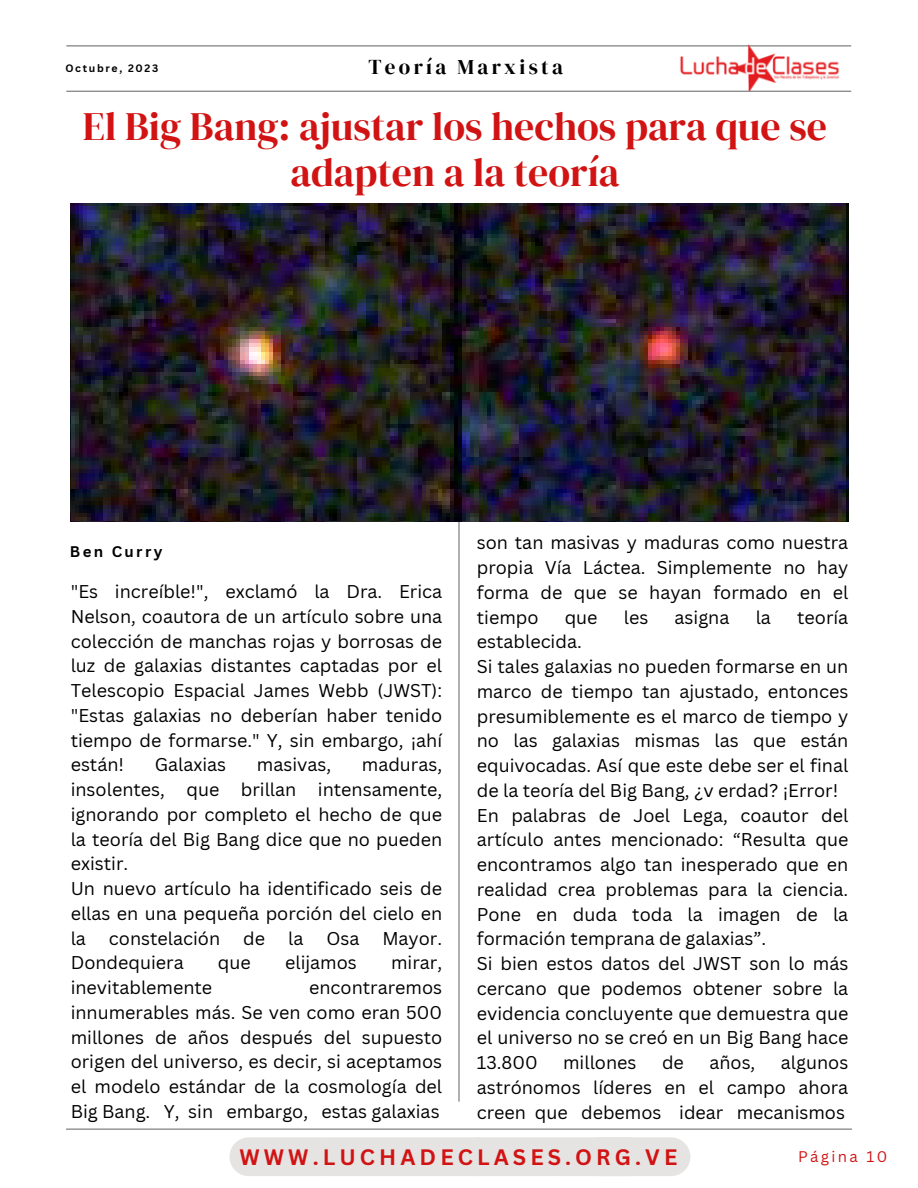
<style>
.page{position:relative;width:918px;height:1188px;background:#fff}
.page>*{position:absolute;margin:0;border:0;box-sizing:border-box;transform-origin:0 0}
.t1{font:39.9px/46.2px "DM Serif Display";color:#d11313;text-align:center}
.t2{font:700 21.75px "Canva Sans";letter-spacing:.19em;color:#d11313}
.t3{font:21px "DM Serif Display";letter-spacing:.16em;color:#000}
.t4{font:18px/24.8px "Canva Sans";color:#000;text-align:justify}
.t5{font:15px "Canva Sans";letter-spacing:.16em;color:#d11313}
.t6{font:700 15px "Canva Sans";letter-spacing:.16em;color:#000}
.t7{font:700 10.5px "Canva Sans";letter-spacing:.16em;color:#000}
</style>
<div class="page">
<hr style="left:67px;top:91px;width:784px;height:1px;background:#737373">
<hr style="left:67px;top:45px;width:784px;height:1px;background:#737373">
<hr style="left:458px;top:477px;width:2px;height:624px;background:#737373">
<hr style="left:66px;top:1129px;width:786px;height:1px;background:#737373">
<img style="left:678px;top:44px;width:166px;height:46px">
<div style="left:229px;top:1137px;width:112px;height:39px;background:#e6e3e3;border-radius:19px"></div>
<div style="left:309px;top:1137px;width:111px;height:39px;background:#e6e3e3;border-radius:19px"></div>
<div style="left:385px;top:1137px;width:112px;height:39px;background:#e6e3e3;border-radius:19px"></div>
<div style="left:458px;top:1137px;width:112px;height:39px;background:#e6e3e3;border-radius:19px"></div>
<div style="left:537px;top:1137px;width:111px;height:39px;background:#e6e3e3;border-radius:19px"></div>
<div style="left:579px;top:1137px;width:111px;height:39px;background:#e6e3e3;border-radius:19px"></div>
<img style="left:71px;top:203px;width:777px;height:318px">
<p class="t7" style="left:65px;top:61px;width:94px">Octubre, 2023</p>
<p class="t3" style="left:369px;top:52px;width:196px">Teoría Marxista</p>
<p class="t1" style="left:83px;top:103px;width:746px">El Big Bang: ajustar los hechos para que se adapten a la teoría</p>
<p class="t4" style="left:477px;top:530px;width:373px">son tan masivas y maduras como nuestra propia Vía Láctea. Simplemente no hay forma de que se hayan formado en el tiempo</p>
<p class="t6" style="left:70px;top:540px;width:94px">Ben Curry</p>
<p class="t4" style="left:71px;top:579px;width:373px">"Es increíble!", exclamó la Dra. Erica Nelson, coautora de un artículo sobre una colección de manchas rojas y borrosas de luz de galaxias distantes captadas por el Telescopio Espacial James Webb (JWST): "Estas galaxias no deberían haber tenido tiempo de formarse." Y, sin embargo, ¡ahí están!</p>
<p class="t4" style="left:565px;top:604px;width:34px">que</p>
<p class="t4" style="left:624px;top:604px;width:26px">les</p>
<p class="t4" style="left:675px;top:604px;width:56px">asigna</p>
<p class="t4" style="left:756px;top:604px;width:17px">la</p>
<p class="t4" style="left:797px;top:604px;width:53px">teoría</p>
<p class="t4" style="left:477px;top:629px;width:106px">establecida.</p>
<p class="t4" style="left:477px;top:654px;width:373px">Si tales galaxias no pueden formarse en un marco de tiempo tan ajustado, entonces presumiblemente es el marco de tiempo y no las galaxias mismas las que están equivocadas. Así que este debe ser el final de la teoría del Big Bang, ¿v erdad? ¡Error!</p>
<p class="t4" style="left:477px;top:802px;width:373px">En palabras de Joel Lega, coautor del artículo antes mencionado: “Resulta que encontramos algo tan inesperado que en realidad crea problemas para la ciencia.<br>Pone en duda toda la imagen de la formación temprana de galaxias”.</p>
<p class="t4" style="left:477px;top:951px;width:373px">Si bien estos datos del JWST son lo más cercano que podemos obtener sobre la evidencia concluyente que demuestra que el universo no se creó en un Big Bang hace 13.800</p>
<p class="t4" style="left:71px;top:752px;width:373px;text-indent:291px">maduras, insolentes, que brillan intensamente, ignorando por completo el hecho de que la teoría del Big Bang dice que no pueden existir.</p>
<p class="t4" style="left:71px;top:876px;width:373px">Un nuevo artículo ha identificado seis de ellas en una pequeña porción del cielo en la</p>
<p class="t4" style="left:155px;top:752px;width:73px">Galaxias</p>
<p class="t4" style="left:257px;top:752px;width:76px">masivas,</p>
<p class="t4" style="left:109px;top:925px;width:113px">constelación</p>
<p class="t4" style="left:243px;top:925px;width:23px">de</p>
<p class="t4" style="left:288px;top:925px;width:17px">la</p>
<p class="t4" style="left:326px;top:925px;width:35px">Osa</p>
<p class="t4" style="left:382px;top:925px;width:61px">Mayor.</p>
<p class="t4" style="left:71px;top:950px;width:115px">Dondequiera</p>
<p class="t4" style="left:218px;top:950px;width:34px">que</p>
<p class="t4" style="left:285px;top:950px;width:73px">elijamos</p>
<p class="t4" style="left:391px;top:950px;width:53px">mirar,</p>
<p class="t4" style="left:71px;top:975px;width:143px">inevitablemente</p>
<p class="t4" style="left:71px;top:975px;width:373px;text-indent:238px">encontraremos innumerables más. Se ven como eran 500 millones de años después del supuesto origen del universo, es decir, si aceptamos el modelo estándar de la cosmología del Big Bang. Y, sin embargo, estas galaxias</p>
<p class="t4" style="left:477px;top:1050px;width:373px;text-indent:304px">algunos astrónomos líderes en el campo ahora creen que debemos idear mecanismos</p>
<p class="t2" style="left:239px;top:1142px;width:439px">WWW.LUCHADECLASES.ORG.VE</p>
<p class="t4" style="left:563px;top:1050px;width:75px">millones</p>
<p class="t4" style="left:662px;top:1050px;width:23px">de</p>
<p class="t4" style="left:709px;top:1050px;width:48px">años,</p>
<p class="t5" style="left:798px;top:1146px;width:91px">Página 10</p>
</div>
